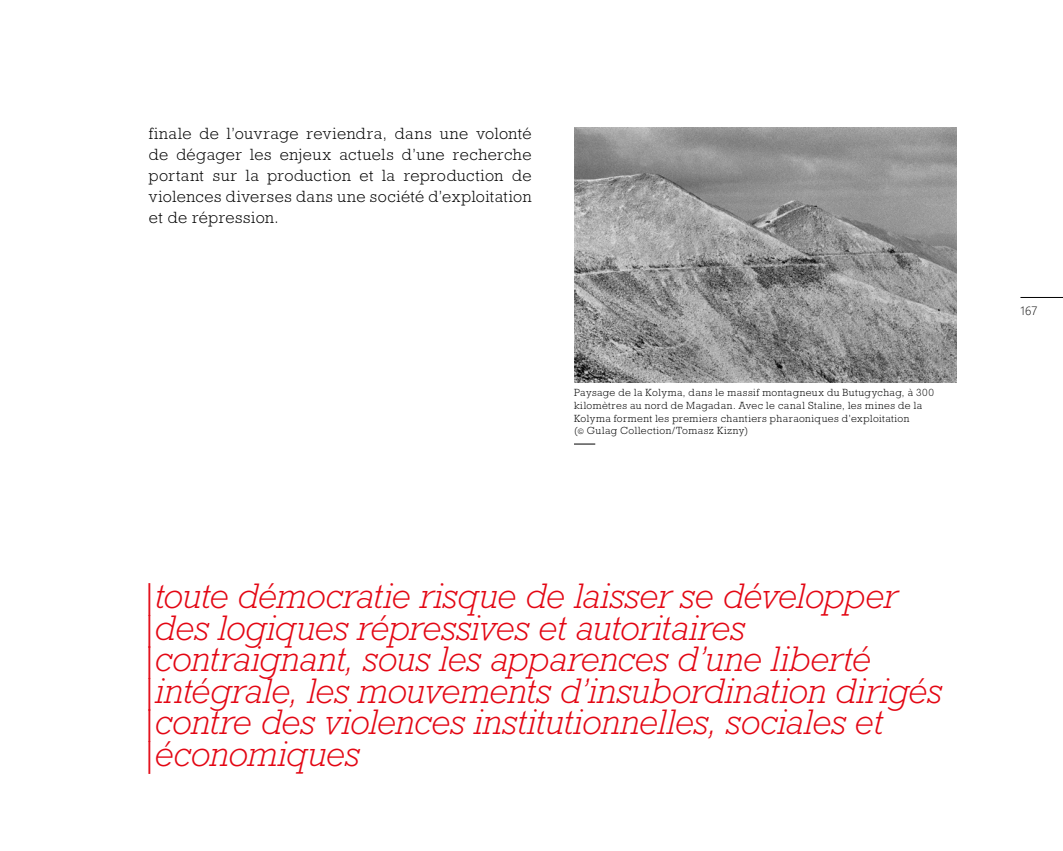
<style>
.page{position:relative;width:1063px;height:851px;background:#fff}
.page>*{position:absolute;margin:0;border:0;box-sizing:border-box;transform-origin:0 0}
.t1{font:italic 300 36px/31.5px "Rockwell Std";letter-spacing:-.01em;color:#e30613}
.t2{font:300 16.5px/21px "Rockwell Std";letter-spacing:.025em;color:#000;text-align:justify}
.t3{font:300 12px "Segoe UI";color:#000}
.t4{font:300 10.5px/12.6px "Rockwell Std";letter-spacing:.04em;color:#000}
.s1{font-size:7.5px}
</style>
<div class="page">
<hr style="left:1020px;top:297px;width:43px;height:1px;background:#000">
<img style="left:574px;top:128px;width:383px;height:255px">
<svg style="left:574px;top:443px;width:21px;height:1px"></svg>
<p class="t2" style="left:149px;top:123px;width:384px">finale de l’ouvrage reviendra, dans une volonté de dégager les enjeux actuels d’une recherche portant sur la production et la reproduction de violences diverses dans une société d’exploitation et de répression.</p>
<p class="t4" style="left:574px;top:386px;width:362px">Paysage de la Kolyma, dans le massif montagneux du Butugychag, à 300 kilomètres au nord de Magadan. Avec le canal Staline, les mines de la Kolyma forment les premiers chantiers pharaoniques d’exploitation<br>(<span class="s1">©</span> Gulag Collection/Tomasz Kizny)</p>
<p class="t1" style="left:138px;top:580px;width:804px">|toute démocratie risque de laisser se développer |des logiques répressives et autoritaires |contraignant, sous les apparences d’une liberté |intégrale, les mouvements d’insubordination dirigés |contre des violences institutionnelles, sociales et |économiques</p>
<p class="t3" style="left:1020px;top:299px;width:19px">167</p>
</div>
